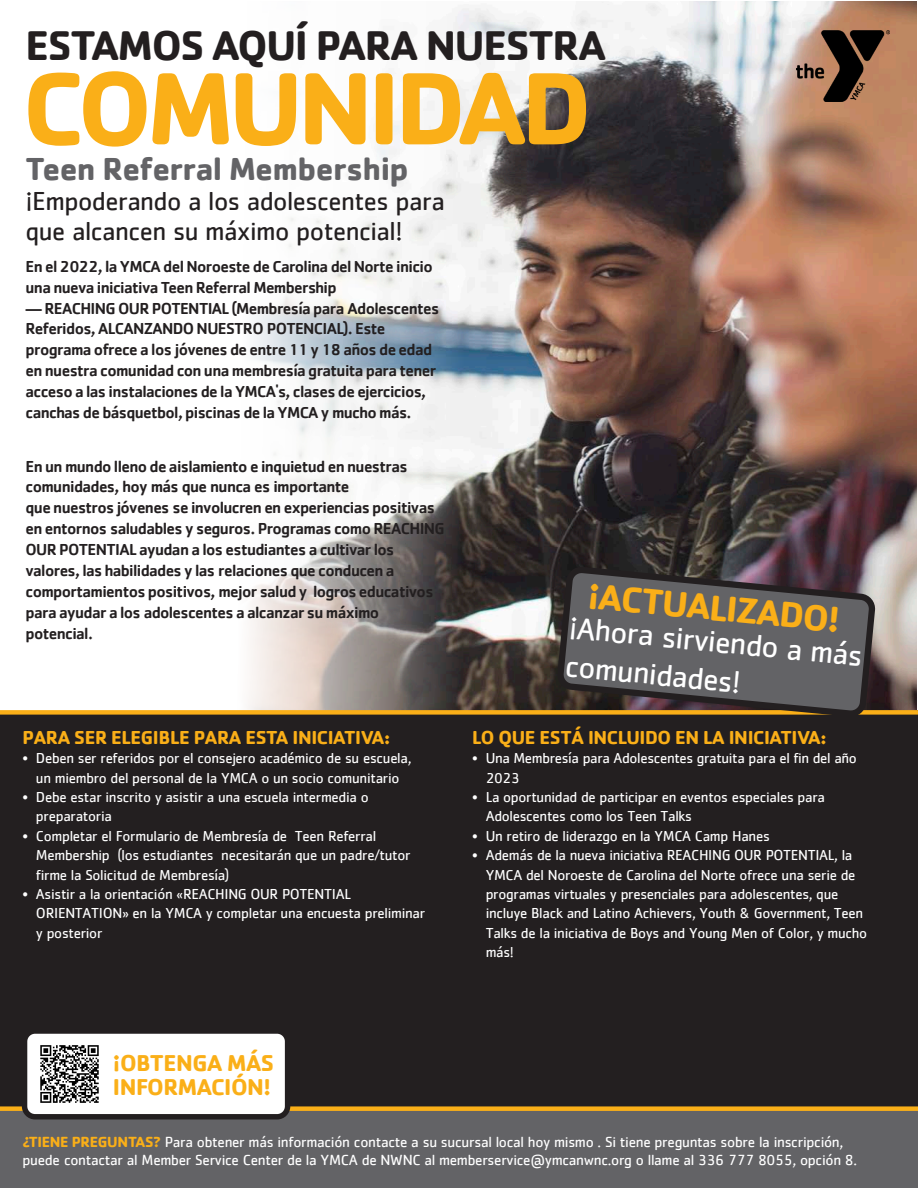
<style>
.page{position:relative;width:918px;height:1188px;background:#fff}
.page>*{position:absolute;margin:0;border:0;box-sizing:border-box;transform-origin:0 0}
.t1{font:700 106.35px "Cachet";letter-spacing:-.05em;color:#faaf18}
.t2{font:700 42.75px "Cachet";letter-spacing:-.03em;color:#231f20}
.t3{font:700 37.05px "Cachet";color:#faaf18}
.t4{font:700 32.85px "Cachet";letter-spacing:-.02em;color:#636366}
.t5{font:31.8px/37.8px "Cachet";color:#fff}
.t6{font:26.85px/29.8px "Cachet";letter-spacing:-.02em;color:#231f20}
.t7{font:700 23.7px "Cachet";letter-spacing:-.02em;color:#faaf18}
.t8{font:700 19.35px "Cachet";letter-spacing:-.02em;color:#faaf18}
.t9{font:500 16.35px/20.9px "Cachet";letter-spacing:-.04em;color:#231f20}
.t10{font:15.15px/18.1px "Cachet";letter-spacing:-.02em;color:#fff}
.t11{font:14.85px/19.4px "Cachet";letter-spacing:-.02em;color:#fff}
.s1{font-weight:700;color:#faaf18}
</style>
<div class="page">
<div style="left:0;top:711px;width:918px;height:397px;background:#231f20"></div>
<div style="left:0;top:1111px;width:918px;height:77px;background:#636366"></div>
<img style="left:489px;top:1px;width:428px;height:709px">
<svg style="left:248px;top:8px;width:241px;height:702px;fill:#f5f5f5"></svg>
<div style="left:0;top:710px;width:918px;height:5px;background:#faaf18"></div>
<div style="left:0;top:1106px;width:918px;height:5px;background:#faaf18"></div>
<div style="left:25px;top:1031px;width:263px;height:86px;background:#fff;border-radius:10px"></div>
<img style="left:40px;top:1045px;width:59px;height:58px">
<div style="left:22px;top:1028px;width:268px;height:91px;border:5px solid #231f20;border-radius:10px"></div>
<img style="left:796px;top:30px;width:94px;height:72px">
<svg style="left:553px;top:563px;width:326px;height:152px;background:#5b5655"></svg>
<p class="t2" style="left:25px;top:18px;width:582px">ESTAMOS AQUÍ PARA NUESTRA</p>
<p class="t1" style="left:23px;top:40px;width:571px">COMUNIDAD</p>
<p class="t4" style="left:26px;top:148px;width:385px">Teen Referral Membership</p>
<p class="t6" style="left:26px;top:186px;width:421px">¡Empoderando a los adolescentes para que alcancen su máximo potencial!</p>
<p class="t9" style="left:26px;top:256px;width:409px">En el 2022, la YMCA del Noroeste de Carolina del Norte inicio una nueva iniciativa Teen Referral Membership</p>
<p class="t9" style="left:26px;top:297px;width:415px">— REACHING OUR POTENTIAL (Membresía para Adolescentes Referidos, ALCANZANDO NUESTRO POTENCIAL). Este programa ofrece a los jóvenes de entre 11 y 18 años de edad en nuestra comunidad con una membresía gratuita para tener acceso a las instalaciones de la YMCA's, clases de ejercicios, canchas de básquetbol, piscinas de la YMCA y mucho más.</p>
<p class="t9" style="left:26px;top:455px;width:421px">En un mundo lleno de aislamiento e inquietud en nuestras comunidades, hoy más que nunca es importante<br>que nuestros jóvenes se involucren en experiencias positivas en entornos saludables y seguros. Programas como REACHING OUR POTENTIAL ayudan a los estudiantes a cultivar los valores, las habilidades y las relaciones que conducen a comportamientos positivos, mejor salud y logros educativos para ayudar a los adolescentes a alcanzar su máximo potencial.</p>
<p class="t3" style="left:590px;top:573px;width:255px;rotate:5deg">¡ACTUALIZADO!</p>
<p class="t5" style="left:570px;top:609px;width:297px;rotate:5deg">¡Ahora sirviendo a más comunidades!</p>
<p class="t8" style="left:23px;top:725px;width:369px">PARA SER ELEGIBLE PARA ESTA INICIATIVA:</p>
<p class="t11" style="left:23px;top:748px;width:390px;text-align:center">• Deben ser referidos por el consejero académico de su escuela, un miembro del personal de la YMCA o un socio comunitario</p>
<p class="t11" style="left:36px;top:787px;width:334px;text-indent:-13px">• Debe estar inscrito y asistir a una escuela intermedia o preparatoria</p>
<p class="t11" style="left:36px;top:826px;width:376px;text-indent:-13px">• Completar el Formulario de Membresía de Teen Referral<br>Membership (los estudiantes necesitarán que un padre/tutor firme la Solicitud de Membresía)</p>
<p class="t11" style="left:36px;top:884px;width:391px;text-indent:-13px">• Asistir a la orientación «REACHING OUR POTENTIAL<br>ORIENTATION» en la YMCA y completar una encuesta preliminar y posterior</p>
<p class="t7" style="left:113px;top:1048px;width:163px">¡OBTENGA MÁS</p>
<p class="t7" style="left:113px;top:1072px;width:160px">INFORMACIÓN!</p>
<p class="t8" style="left:472px;top:725px;width:356px">LO QUE ESTÁ INCLUIDO EN LA INICIATIVA:</p>
<p class="t11" style="left:486px;top:748px;width:373px;text-indent:-13px">• Una Membresía para Adolescentes gratuita para el fin del año<br>2023</p>
<p class="t11" style="left:486px;top:787px;width:341px;text-indent:-13px">• La oportunidad de participar en eventos especiales para<br>Adolescentes como los Teen Talks</p>
<p class="t11" style="left:472px;top:826px;width:299px">• Un retiro de liderazgo en la YMCA Camp Hanes</p>
<p class="t11" style="left:486px;top:845px;width:383px;text-indent:-13px">• Además de la nueva iniciativa REACHING OUR POTENTIAL, la YMCA del Noroeste de Carolina del Norte ofrece una serie de programas virtuales y presenciales para adolescentes, que incluye Black and Latino Achievers, Youth &amp; Government, Teen Talks de la iniciativa de Boys and Young Men of Color, y mucho más!</p>
<p class="t10" style="left:23px;top:1133px;width:836px"><span class="s1">¿TIENE PREGUNTAS?</span> Para obtener más información contacte a su sucursal local hoy mismo . Si tiene preguntas sobre la inscripción, puede contactar al Member Service Center de la YMCA de NWNC al memberservice@ymcanwnc.org o llame al 336 777 8055, opción 8.</p>
</div>
